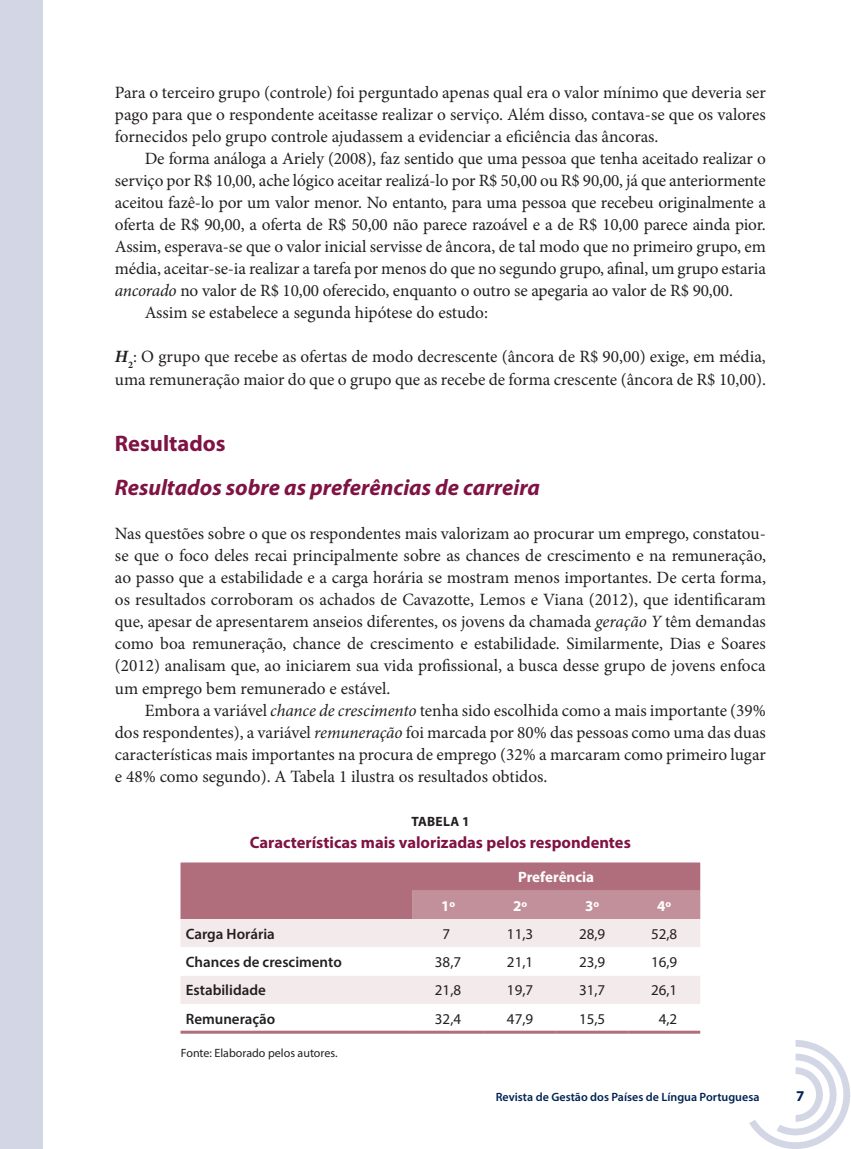
<style>
.page{position:relative;width:851px;height:1149px;background:#fff}
.page>*{position:absolute;margin:0;border:0;box-sizing:border-box;transform-origin:0 0}
.SUB2{font:italic 700 22.5px "Myriad Pro";color:#7f1343}
.sub_v_2{font:700 22.5px "Myriad Pro";color:#7f1343}
.texto_com_recuo{font:17.25px/22px "Minion Pro";color:#231f20;text-align:justify}
.texto_abertura{font:17.25px/22px "Minion Pro";color:#231f20;text-align:justify}
.tit_quadro_2{font:700 16.5px "Myriad Pro";color:#7f1343}
.tab_1{font:15px "Myriad Pro";color:#231f20}
.tab_2{font:600 15px "Myriad Pro";color:#231f20}
.tab_3{font:700 15px "Myriad Pro";color:#fff}
.t1{font:700 15px "Myriad Pro";color:#002353}
.tit_quadro_1{font:700 13.5px "Myriad Pro";letter-spacing:.02em;color:#231f20}
.t2{font:600 12px "Myriad Pro";color:#002353}
.fonte{font:12px "Myriad Pro";color:#231f20}
.s1{font-style:italic}
.s2{font-weight:700;font-style:italic}
</style>
<div class="page">
<img style="left:749px;top:1040px;width:101px;height:108px">
<div style="left:0;top:0;width:43px;height:1148px;background:#d3d7e5"></div>
<svg style="left:180px;top:862px;width:520px;height:56px;background:#b57885"></svg>
<div style="left:180px;top:918px;width:520px;height:29px;background:#f3eaeb"></div>
<div style="left:180px;top:976px;width:520px;height:28px;background:#f3eaeb"></div>
<hr style="left:180px;top:1030px;width:232px;height:3px;background:#b06d7c">
<hr style="left:412px;top:1030px;width:72px;height:3px;background:#b06d7c">
<hr style="left:484px;top:1030px;width:72px;height:3px;background:#b06d7c">
<hr style="left:556px;top:1030px;width:72px;height:3px;background:#b06d7c">
<hr style="left:628px;top:1030px;width:72px;height:3px;background:#b06d7c">
<p class="texto_abertura" style="left:115px;top:81px;width:652px">Para o terceiro grupo (controle) foi perguntado apenas qual era o valor mínimo que deveria ser pago para que o respondente aceitasse realizar o serviço. Além disso, contava-se que os valores fornecidos pelo grupo controle ajudassem a evidenciar a eficiência das âncoras.</p>
<p class="texto_com_recuo" style="left:115px;top:147px;width:652px;text-indent:30px">De forma análoga a Ariely (2008), faz sentido que uma pessoa que tenha aceitado realizar o serviço por R$ 10,00, ache lógico aceitar realizá-lo por R$ 50,00 ou R$ 90,00, já que anteriormente aceitou fazê-lo por um valor menor. No entanto, para uma pessoa que recebeu originalmente a oferta de R$ 90,00, a oferta de R$ 50,00 não parece razoável e a de R$ 10,00 parece ainda pior.<br>Assim, esperava-se que o valor inicial servisse de âncora, de tal modo que no primeiro grupo, em média, aceitar-se-ia realizar a tarefa por menos do que no segundo grupo, afinal, um grupo estaria <span class="s1">ancorado</span> no valor de R$ 10,00 oferecido, enquanto o outro se apegaria ao valor de R$ 90,00.</p>
<p class="texto_com_recuo" style="left:145px;top:302px;width:345px">Assim se estabelece a segunda hipótese do estudo:</p>
<p class="texto_com_recuo" style="left:115px;top:346px;width:652px"><span class="s2">H</span><sub>2</sub>: O grupo que recebe as ofertas de modo decrescente (âncora de R$ 90,00) exige, em média, uma remuneração maior do que o grupo que as recebe de forma crescente (âncora de R$ 10,00).</p>
<p class="sub_v_2" style="left:115px;top:428px;width:112px">Resultados</p>
<p class="SUB2" style="left:115px;top:472px;width:426px">Resultados sobre as preferências de carreira</p>
<p class="texto_abertura" style="left:115px;top:522px;width:652px">Nas questões sobre o que os respondentes mais valorizam ao procurar um emprego, constatou&shy;se que o foco deles recai principalmente sobre as chances de crescimento e na remuneração, ao passo que a estabilidade e a carga horária se mostram menos importantes. De certa forma, os resultados corroboram os achados de Cavazotte, Lemos e Viana (2012), que identificaram que, apesar de apresentarem anseios diferentes, os jovens da chamada <span class="s1">geração Y</span> têm demandas como boa remuneração, chance de crescimento e estabilidade. Similarmente, Dias e Soares (2012) analisam que, ao iniciarem sua vida profissional, a busca desse grupo de jovens enfoca um emprego bem remunerado e estável.</p>
<p class="texto_com_recuo" style="left:115px;top:699px;width:652px;text-indent:30px">Embora a variável <span class="s1">chance de crescimento</span> tenha sido escolhida como a mais importante (39% dos respondentes), a variável <span class="s1">remuneração</span> foi marcada por 80% das pessoas como uma das duas características mais importantes na procura de emprego (32% a marcaram como primeiro lugar e 48% como segundo). A Tabela 1 ilustra os resultados obtidos.</p>
<p class="tit_quadro_1" style="left:411px;top:812px;width:60px">TABELA 1</p>
<p class="tit_quadro_2" style="left:250px;top:831px;width:382px">Características mais valorizadas pelos respondentes</p>
<p class="tab_3" style="left:518px;top:867px;width:78px">Preferência</p>
<p class="tab_3" style="left:441px;top:895px;width:16px">1º</p>
<p class="tab_3" style="left:513px;top:895px;width:16px">2º</p>
<p class="tab_3" style="left:585px;top:895px;width:16px">3º</p>
<p class="tab_3" style="left:657px;top:895px;width:16px">4º</p>
<p class="tab_2" style="left:186px;top:923px;width:91px">Carga Horária</p>
<p class="tab_1" style="left:442px;top:924px;width:9px">7</p>
<p class="tab_1" style="left:507px;top:924px;width:28px">11,3</p>
<p class="tab_1" style="left:579px;top:924px;width:28px">28,9</p>
<p class="tab_1" style="left:651px;top:924px;width:28px">52,8</p>
<p class="tab_2" style="left:186px;top:952px;width:157px">Chances de crescimento</p>
<p class="tab_1" style="left:435px;top:952px;width:28px">38,7</p>
<p class="tab_1" style="left:507px;top:952px;width:28px">21,1</p>
<p class="tab_1" style="left:579px;top:952px;width:28px">23,9</p>
<p class="tab_1" style="left:651px;top:952px;width:28px">16,9</p>
<p class="tab_2" style="left:186px;top:980px;width:82px">Estabilidade</p>
<p class="tab_1" style="left:435px;top:980px;width:28px">21,8</p>
<p class="tab_1" style="left:507px;top:980px;width:28px">19,7</p>
<p class="tab_1" style="left:579px;top:980px;width:28px">31,7</p>
<p class="tab_1" style="left:651px;top:980px;width:28px">26,1</p>
<p class="tab_2" style="left:186px;top:1008px;width:91px">Remuneração</p>
<p class="tab_1" style="left:435px;top:1009px;width:28px">32,4</p>
<p class="tab_1" style="left:507px;top:1009px;width:28px">47,9</p>
<p class="tab_1" style="left:579px;top:1009px;width:28px">15,5</p>
<p class="tab_1" style="left:658px;top:1009px;width:20px">4,2</p>
<p class="fonte" style="left:181px;top:1044px;width:158px">Fonte: Elaborado pelos autores.</p>
<p class="t2" style="left:495px;top:1088px;width:265px">Revista de Gestão dos Países de Língua Portuguesa</p>
<p class="t1" style="left:796px;top:1086px;width:10px">7</p>
</div>
